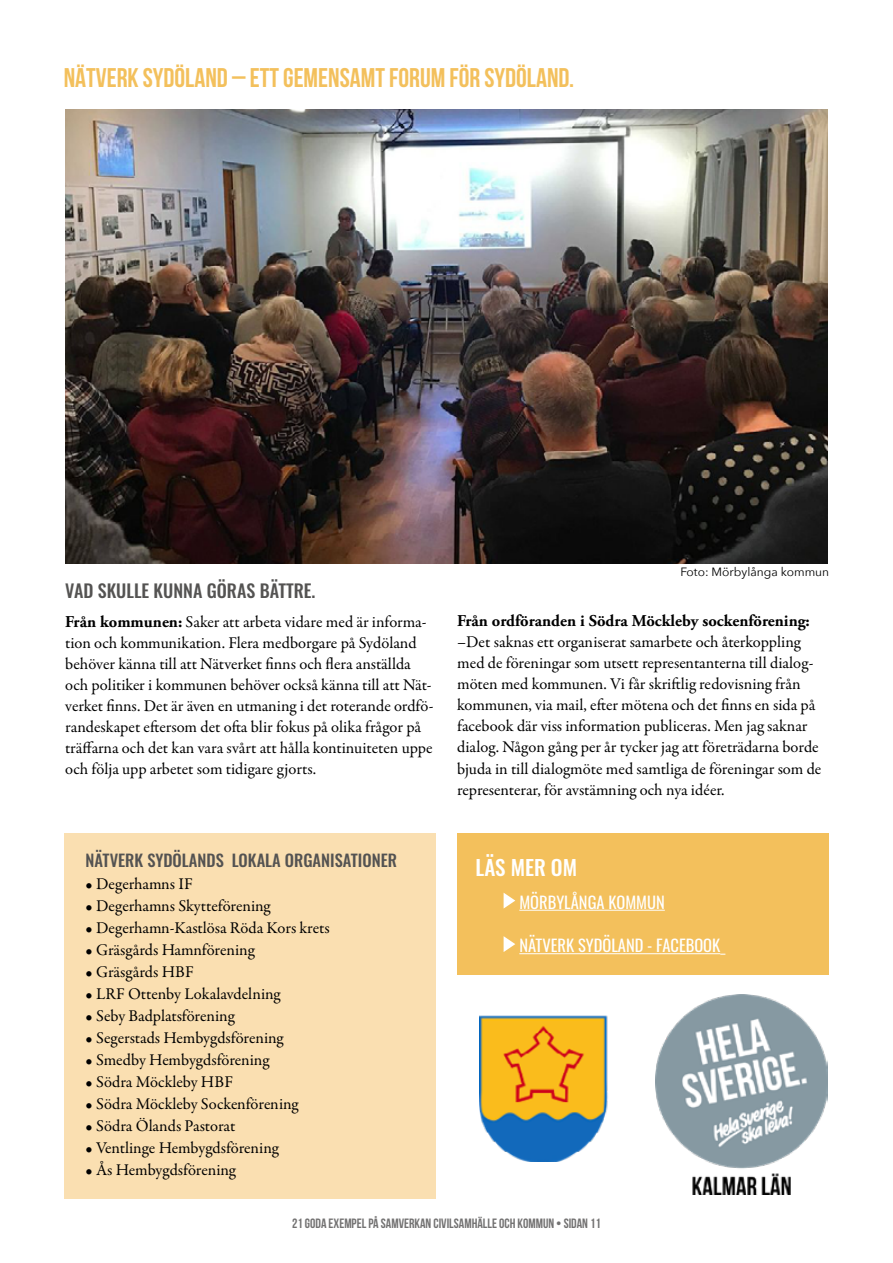
<style>
.page{position:relative;width:893px;height:1263px;background:#fff}
.page>*{position:absolute;margin:0;border:0;box-sizing:border-box;transform-origin:0 0}
.t1{font:700 27px "Bebas Neue";color:#f3c05c}
.t2{font:500 21px "Oswald";color:#fff}
.t3{font:500 18px "Oswald";color:#545352}
.t4{font:16.5px/21px "Garamond Premr Pro";color:#000}
.t5{font:700 16.5px "Adobe Garamond Pro";color:#000}
.t6{font:16.5px "Oswald";color:#fff}
.t7{font:500 16.5px "Oswald";color:#545352}
.t8{font:700 13.5px "Bebas Neue";color:#727171}
.t9{font:12px "Avenir Next";color:#000}
.s1{font-family:"Adobe Garamond Pro";font-weight:700}
</style>
<div class="page">
<div style="left:64px;top:833px;width:371px;height:366px;background:#fadfb1"></div>
<div style="left:458px;top:833px;width:371px;height:141px;background:#f3c05c"></div>
<hr style="left:519px;top:910px;width:146px;height:1px;background:#fff">
<hr style="left:519px;top:953px;width:201px;height:1px;background:#fff">
<svg style="left:504px;top:893px;width:11px;height:15px"></svg>
<svg style="left:504px;top:936px;width:11px;height:16px"></svg>
<img style="left:65px;top:109px;width:763px;height:454px">
<img style="left:479px;top:1015px;width:129px;height:146px">
<img style="left:655px;top:995px;width:173px;height:200px">
<h1 class="t1" style="left:64px;top:63px;width:512px">NÄTVERK SYDÖLAND – ETT GEMENSAMT FORUM FÖR SYDÖLAND.</h1>
<p class="t9" style="left:680px;top:562px;width:150px">Foto: Mörbylånga kommun</p>
<p class="t3" style="left:65px;top:581px;width:252px">VAD SKULLE KUNNA GÖRAS BÄTTRE.</p>
<p class="t4" style="left:65px;top:612px;width:370px"><span class="s1">Från kommunen:</span> Saker att arbeta vidare med är informa&shy;tion och kommunikation. Flera medborgare på Sydöland behöver känna till att Nätverket finns och flera anställda och politiker i kommunen behöver också känna till att Nät&shy;verket finns. Det är även en utmaning i det roterande ordfö&shy;randeskapet eftersom det ofta blir fokus på olika frågor på träffarna och det kan vara svårt att hålla kontinuiteten uppe och följa upp arbetet som tidigare gjorts.</p>
<p class="t5" style="left:457px;top:612px;width:354px">Från ordföranden i Södra Möckleby sockenförening:</p>
<p class="t4" style="left:457px;top:632px;width:366px">–Det saknas ett organiserat samarbete och återkoppling med de föreningar som utsett representanterna till dialog&shy;möten med kommunen. Vi får skriftlig redovisning från kommunen, via mail, efter mötena och det finns en sida på facebook där viss information publiceras. Men jag saknar dialog. Någon gång per år tycker jag att företrädarna borde bjuda in till dialogmöte med samtliga de föreningar som de representerar, för avstämning och nya idéer.</p>
<p class="t7" style="left:86px;top:851px;width:313px">NÄTVERK SYDÖLANDS LOKALA ORGANISATIONER</p>
<p class="t4" style="left:86px;top:873px;width:109px">• Degerhamns IF</p>
<p class="t4" style="left:86px;top:895px;width:186px">• Degerhamns Skytteförening</p>
<p class="t4" style="left:86px;top:917px;width:246px">• Degerhamn-Kastlösa Röda Kors krets</p>
<p class="t4" style="left:86px;top:939px;width:170px">• Gräsgårds Hamnförening</p>
<p class="t4" style="left:86px;top:961px;width:110px">• Gräsgårds HBF</p>
<p class="t4" style="left:86px;top:983px;width:196px">• LRF Ottenby Lokalavdelning</p>
<p class="t4" style="left:86px;top:1005px;width:150px">• Seby Badplatsförening</p>
<p class="t4" style="left:86px;top:1027px;width:199px">• Segerstads Hembygdsförening</p>
<p class="t4" style="left:86px;top:1049px;width:185px">• Smedby Hembygdsförening</p>
<p class="t4" style="left:86px;top:1071px;width:149px">• Södra Möckleby HBF</p>
<p class="t4" style="left:86px;top:1093px;width:214px">• Södra Möckleby Sockenförening</p>
<p class="t4" style="left:86px;top:1115px;width:151px">• Södra Ölands Pastorat</p>
<p class="t4" style="left:86px;top:1137px;width:195px">• Ventlinge Hembygdsförening</p>
<p class="t4" style="left:86px;top:1159px;width:152px">• Ås Hembygdsförening</p>
<p class="t2" style="left:475px;top:856px;width:103px">LÄS MER OM</p>
<p class="t6" style="left:519px;top:887px;width:147px">MÖRBYLÅNGA KOMMUN</p>
<p class="t6" style="left:519px;top:931px;width:202px">NÄTVERK SYDÖLAND - FACEBOOK</p>
<p class="t8" style="left:292px;top:1216px;width:310px">21 GODA EXEMPEL PÅ SAMVERKAN CIVILSAMHÄLLE OCH KOMMUN • SIDAN 11</p>
</div>
